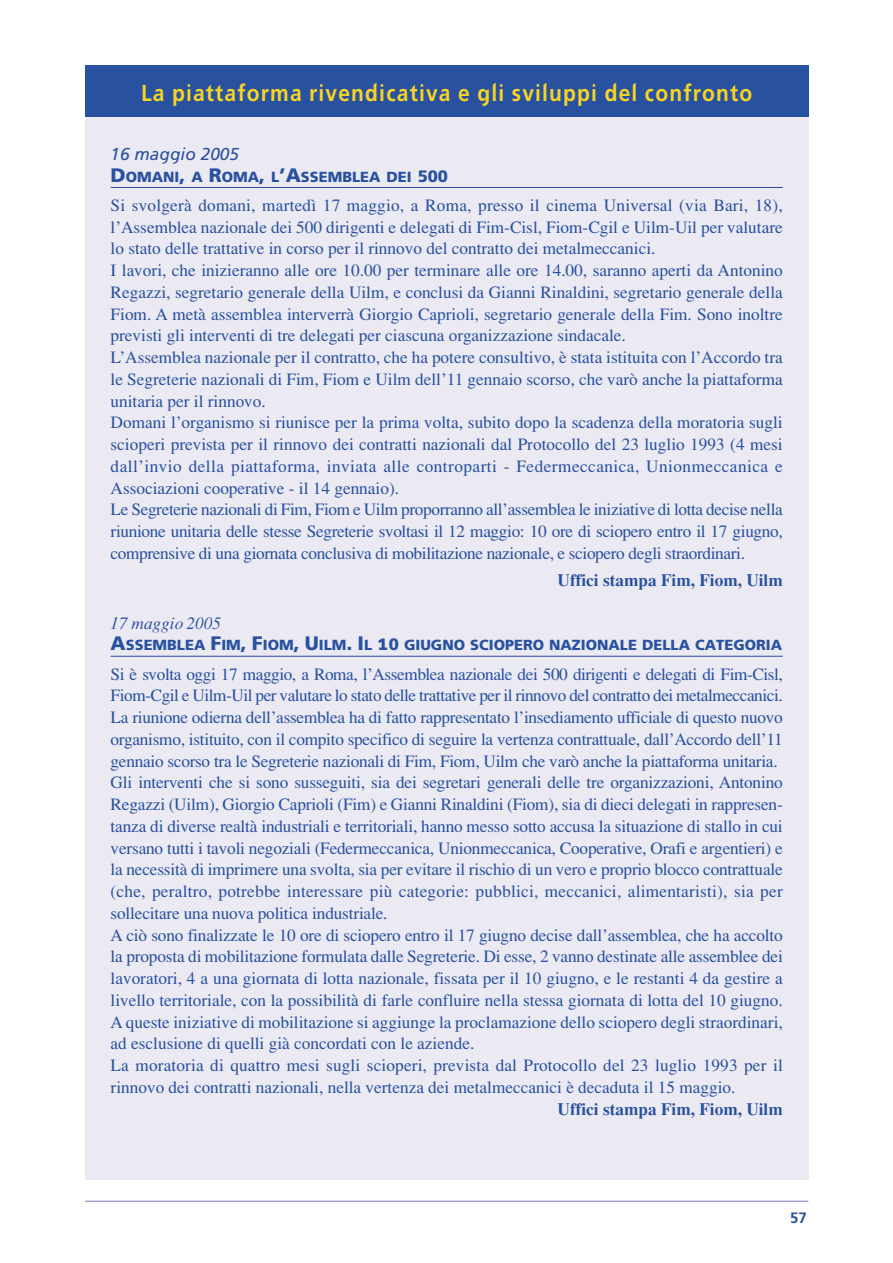
<style>
.page{position:relative;width:893px;height:1263px;background:#fff}
.page>*{position:absolute;margin:0;border:0;box-sizing:border-box;transform-origin:0 0}
.t1{font:23.1px "Freeway Demi";letter-spacing:.055em;color:#f7d424;scale:.91 1}
.t2{font:17.25px/21.8px "Times";color:#28519f}
.t3{font:700 17.25px "Times";color:#28519f}
.t4{font:italic 17.25px "Freeway Roman";color:#28519f}
.t5{font:italic 17.25px "Times";color:#28519f}
.t6{font:15px "Freeway Demi";color:#28519f}
.t7{font:900 14.7px "Freeway";color:#28519f}
.s1{font-size:19.5px}
.s2{font-size:16.5px}
</style>
<div class="page">
<div style="left:85px;top:65px;width:723px;height:1114px;background:#ebe9f2"></div>
<hr style="left:111px;top:187px;width:671px;height:1px;background:#28519f">
<hr style="left:111px;top:656px;width:671px;height:1px;background:#28519f">
<div style="left:85px;top:65px;width:723px;height:51px;background:#28519f"></div>
<hr style="left:85px;top:1201px;width:723px;height:1px;background:#a2a5cf">
<h1 class="t1" style="left:141px;top:83px;width:673px">La piattaforma rivendicativa e gli sviluppi del confronto</h1>
<p class="t4" style="left:111px;top:146px;width:130px">16 maggio 2005</p>
<p class="t7" style="left:111px;top:170px;width:339px"><span class="s1">D</span>OMANI<span class="s1">,</span> A <span class="s1">R</span>OMA<span class="s1">,</span> L<span class="s1">’A</span>SSEMBLEA DEI <span class="s2">500</span></p>
<p class="t2" style="left:111px;top:196px;width:673px">Si svolgerà domani, martedì 17 maggio, a Roma, presso il cinema Universal (via Bari, 18), l’Assemblea nazionale dei 500 dirigenti e delegati di Fim-Cisl, Fiom-Cgil e Uilm-Uil per valutare lo stato delle trattative in corso per il rinnovo del contratto dei metalmeccanici.<br>I lavori, che inizieranno alle ore 10.00 per terminare alle ore 14.00, saranno aperti da Antonino Regazzi, segretario generale della Uilm, e conclusi da Gianni Rinaldini, segretario generale della Fiom. A metà assemblea interverrà Giorgio Caprioli, segretario generale della Fim. Sono inoltre previsti gli interventi di tre delegati per ciascuna organizzazione sindacale.<br>L’Assemblea nazionale per il contratto, che ha potere consultivo, è stata istituita con l’Accordo tra le Segreterie nazionali di Fim, Fiom e Uilm dell’11 gennaio scorso, che varò anche la piattaforma unitaria per il rinnovo.<br>Domani l’organismo si riunisce per la prima volta, subito dopo la scadenza della moratoria sugli scioperi prevista per il rinnovo dei contratti nazionali dal Protocollo del 23 luglio 1993 (4 mesi dall’invio della piattaforma, inviata alle controparti - Federmeccanica, Unionmeccanica e Associazioni cooperative - il 14 gennaio).<br>Le Segreterie nazionali di Fim, Fiom e Uilm proporranno all’assemblea le iniziative di lotta decise nella riunione unitaria delle stesse Segreterie svoltasi il 12 maggio: 10 ore di sciopero entro il 17 giugno, comprensive di una giornata conclusiva di mobilitazione nazionale, e sciopero degli straordinari.</p>
<p class="t3" style="left:557px;top:574px;width:227px">Uffici stampa Fim, Fiom, Uilm</p>
<p class="t5" style="left:111px;top:617px;width:112px">17 maggio 2005</p>
<p class="t7" style="left:111px;top:639px;width:673px"><span class="s1">A</span>SSEMBLEA <span class="s1">F</span>IM<span class="s1">, F</span>IOM<span class="s1">, U</span>ILM<span class="s1">. I</span>L <span class="s2">10</span> GIUGNO SCIOPERO NAZIONALE DELLA CATEGORIA</p>
<p class="t2" style="left:111px;top:665px;width:673px">Si è svolta oggi 17 maggio, a Roma, l’Assemblea nazionale dei 500 dirigenti e delegati di Fim-Cisl, Fiom-Cgil e Uilm-Uil per valutare lo stato delle trattative per il rinnovo del contratto dei metalmeccanici.<br>La riunione odierna dell’assemblea ha di fatto rappresentato l’insediamento ufficiale di questo nuovo organismo, istituito, con il compito specifico di seguire la vertenza contrattuale, dall’Accordo dell’11 gennaio scorso tra le Segreterie nazionali di Fim, Fiom, Uilm che varò anche la piattaforma unitaria.<br>Gli interventi che si sono susseguiti, sia dei segretari generali delle tre organizzazioni, Antonino Regazzi (Uilm), Giorgio Caprioli (Fim) e Gianni Rinaldini (Fiom), sia di dieci delegati in rappresen&shy;tanza di diverse realtà industriali e territoriali, hanno messo sotto accusa la situazione di stallo in cui versano tutti i tavoli negoziali (Federmeccanica, Unionmeccanica, Cooperative, Orafi e argentieri) e la necessità di imprimere una svolta, sia per evitare il rischio di un vero e proprio blocco contrattuale (che, peraltro, potrebbe interessare più categorie: pubblici, meccanici, alimentaristi), sia per sollecitare una nuova politica industriale.<br>A ciò sono finalizzate le 10 ore di sciopero entro il 17 giugno decise dall’assemblea, che ha accolto la proposta di mobilitazione formulata dalle Segreterie. Di esse, 2 vanno destinate alle assemblee dei lavoratori, 4 a una giornata di lotta nazionale, fissata per il 10 giugno, e le restanti 4 da gestire a livello territoriale, con la possibilità di farle confluire nella stessa giornata di lotta del 10 giugno.<br>A queste iniziative di mobilitazione si aggiunge la proclamazione dello sciopero degli straordinari, ad esclusione di quelli già concordati con le aziende.<br>La moratoria di quattro mesi sugli scioperi, prevista dal Protocollo del 23 luglio 1993 per il rinnovo dei contratti nazionali, nella vertenza dei metalmeccanici è decaduta il 15 maggio.</p>
<p class="t3" style="left:557px;top:1103px;width:227px">Uffici stampa Fim, Fiom, Uilm</p>
<p class="t6" style="left:790px;top:1211px;width:18px">57</p>
</div>
